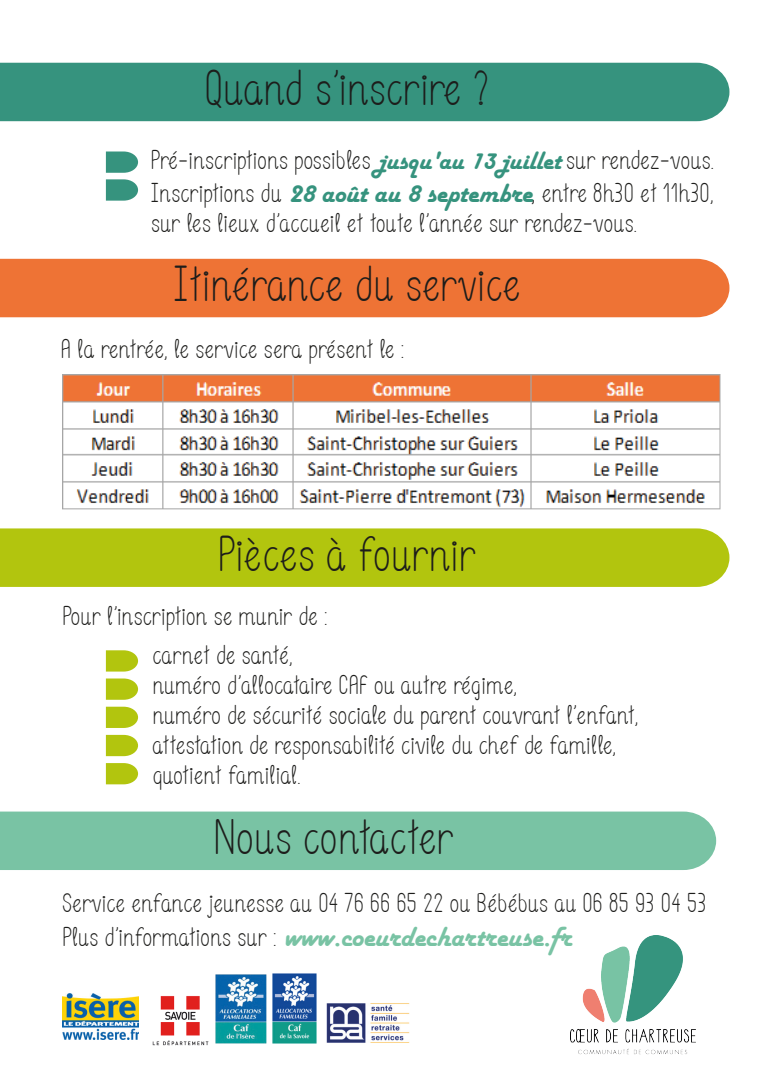
<style>
.page{position:relative;width:780px;height:1088px;background:#fff}
.page>*{position:absolute;margin:0;border:0;box-sizing:border-box;transform-origin:0 0}
.t1{font:46.25px "Hentges";color:#1d1d1b}
.t2{font:28.75px "Harlow Solid";color:#79c3a4}
.t3{font:25px "Hentges";color:#1d1d1b}
.s1{font-family:"Harlow Solid";font-size:26.25px;color:#36937e}
.s2{font-family:"Harlow Solid";font-size:27.5px;color:#36937e}
.s3{font-size:27.5px}
.s4{font-family:"Hentges";font-size:25px;color:#1d1d1b}
</style>
<div class="page">
<img style="left:571px;top:936px;width:124px;height:119px">
<svg style="left:106px;top:151px;width:32px;height:22px"></svg>
<svg style="left:106px;top:179px;width:32px;height:22px"></svg>
<img style="left:63px;top:994px;width:76px;height:45px">
<img style="left:152px;top:996px;width:69px;height:50px">
<img style="left:272px;top:973px;width:45px;height:70px">
<img style="left:215px;top:974px;width:51px;height:69px">
<img style="left:326px;top:1003px;width:84px;height:40px">
<div style="left:0;top:63px;width:729px;height:58px;background:#36937e"></div>
<div style="left:0;top:259px;width:729px;height:58px;background:#ee7335"></div>
<div style="left:0;top:528px;width:729px;height:59px;background:#b2c50e"></div>
<div style="left:0;top:811px;width:716px;height:59px;background:#79c3a4"></div>
<img style="left:62px;top:375px;width:658px;height:135px">
<svg style="left:106px;top:650px;width:32px;height:21px"></svg>
<svg style="left:106px;top:678px;width:32px;height:22px"></svg>
<svg style="left:106px;top:707px;width:32px;height:21px"></svg>
<svg style="left:106px;top:735px;width:32px;height:21px"></svg>
<svg style="left:106px;top:763px;width:32px;height:21px"></svg>
<p class="t1" style="left:207px;top:60px;width:287px">Quand s'inscrire ?</p>
<p class="t3" style="left:152px;top:145px;width:565px">Pré-inscriptions possibles <span class="s1">jusqu'au 13 juillet</span> sur rendez-vous.</p>
<p class="t3" style="left:152px;top:178px;width:564px">Inscriptions du <span class="s2">28 août au 8 septembre</span><span class="s3">,</span> entre 8h30 et 11h30,</p>
<p class="t3" style="left:152px;top:208px;width:488px">sur les lieux d'accueil et toute l'année sur rendez-vous.</p>
<p class="t1" style="left:176px;top:256px;width:349px">Itinérance du service</p>
<p class="t3" style="left:62px;top:334px;width:345px">A la rentrée, le service sera présent le :</p>
<p class="t1" style="left:220px;top:526px;width:259px">Pièces à fournir</p>
<p class="t3" style="left:64px;top:600px;width:267px">Pour l'inscription se munir de :</p>
<p class="t3" style="left:154px;top:639px;width:142px">carnet de santé,</p>
<p class="t3" style="left:154px;top:669px;width:366px">numéro d'allocataire CAF ou autre régime,</p>
<p class="t3" style="left:154px;top:699px;width:488px">numéro de sécurité sociale du parent couvrant l'enfant,</p>
<p class="t3" style="left:154px;top:729px;width:465px">attestation de responsabilité civile du chef de famille,</p>
<p class="t3" style="left:154px;top:759px;width:150px">quotient familial.</p>
<p class="t1" style="left:216px;top:809px;width:242px">Nous contacter</p>
<p class="t3" style="left:64px;top:887px;width:645px">Service enfance jeunesse au 04 76 66 65 22 ou Bébébus au 06 85 93 04 53</p>
<p class="t2" style="left:64px;top:921px;width:509px"><span class="s4">Plus d'informations sur :</span> www.coeurdechartreuse.fr</p>
</div>
